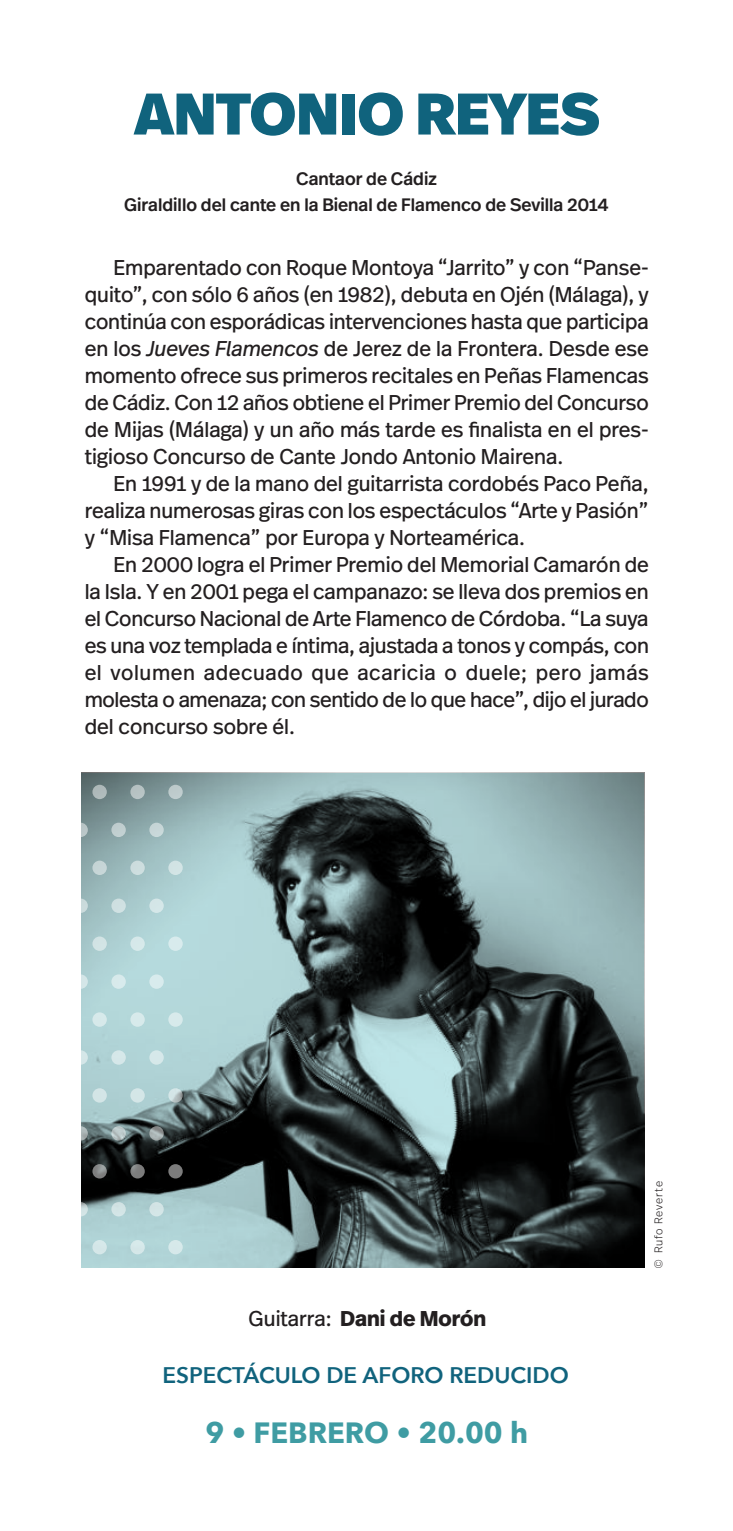
<style>
.page{position:relative;width:733px;height:1531px;background:#fff}
.page>*{position:absolute;margin:0;border:0;box-sizing:border-box;transform-origin:0 0}
.t1{font:900 58.5px "Real Head Pro";letter-spacing:.005em;color:#10637d}
.t2{font:700 29.25px "Avenir Next";color:#3f9ca3}
.t3{font:600 22.5px "Avenir Next";color:#10637d}
.t4{font:21.38px/27px "Real Head Pro";color:#231f20;text-align:justify}
.t5{font:700 21.38px "Real Head Pro";color:#231f20}
.t6{font:500 18px/25.9px "Real Head Pro";color:#231f20;text-align:center}
.t7{font:300 11.25px "Real Head Pro";letter-spacing:.075em;color:#231f20}
.s1{font-style:italic}
.s2{font-weight:400}
</style>
<div class="page">
<svg style="left:82px;top:773px;width:562px;height:495px;background:#617577"></svg>
<div style="left:92px;top:785px;width:15px;height:14px;background:#aeb9ba;border-radius:50%"></div>
<div style="left:130px;top:785px;width:15px;height:14px;background:#b6c2c3;border-radius:50%"></div>
<div style="left:168px;top:785px;width:15px;height:14px;background:#bdcbcc;border-radius:50%"></div>
<svg style="left:73px;top:823px;width:15px;height:14px"></svg>
<div style="left:111px;top:823px;width:15px;height:14px;background:#c0cecf;border-radius:50%"></div>
<div style="left:149px;top:823px;width:15px;height:14px;background:#c7d6d8;border-radius:50%"></div>
<svg style="left:92px;top:860px;width:15px;height:15px"></svg>
<svg style="left:130px;top:860px;width:15px;height:15px"></svg>
<div style="left:168px;top:860px;width:15px;height:15px;background:#d2e3e4;border-radius:50%"></div>
<svg style="left:73px;top:898px;width:15px;height:15px"></svg>
<svg style="left:111px;top:898px;width:15px;height:15px"></svg>
<div style="left:149px;top:898px;width:15px;height:15px;background:#d4e6e8;border-radius:50%"></div>
<svg style="left:92px;top:936px;width:15px;height:15px"></svg>
<div style="left:130px;top:936px;width:15px;height:15px;background:#d6e8ea;border-radius:50%"></div>
<div style="left:168px;top:936px;width:15px;height:15px;background:#d8ebed;border-radius:50%"></div>
<svg style="left:73px;top:974px;width:15px;height:15px"></svg>
<div style="left:111px;top:974px;width:15px;height:15px;background:#d8eaec;border-radius:50%"></div>
<svg style="left:149px;top:974px;width:15px;height:15px"></svg>
<svg style="left:92px;top:1012px;width:15px;height:15px"></svg>
<svg style="left:130px;top:1012px;width:15px;height:15px"></svg>
<svg style="left:168px;top:1012px;width:15px;height:15px"></svg>
<svg style="left:73px;top:1050px;width:15px;height:15px"></svg>
<svg style="left:111px;top:1050px;width:15px;height:15px"></svg>
<svg style="left:149px;top:1050px;width:15px;height:15px"></svg>
<div style="left:92px;top:1088px;width:15px;height:14px;background:#d3e5e6;border-radius:50%"></div>
<div style="left:130px;top:1088px;width:15px;height:14px;background:#d4e6e7;border-radius:50%"></div>
<svg style="left:168px;top:1088px;width:15px;height:14px"></svg>
<svg style="left:73px;top:1126px;width:15px;height:14px"></svg>
<svg style="left:111px;top:1126px;width:15px;height:14px"></svg>
<svg style="left:149px;top:1126px;width:15px;height:14px"></svg>
<svg style="left:92px;top:1164px;width:15px;height:14px"></svg>
<svg style="left:130px;top:1164px;width:15px;height:14px"></svg>
<div style="left:168px;top:1164px;width:15px;height:14px;background:#7c7c7c;border-radius:50%"></div>
<svg style="left:73px;top:1202px;width:15px;height:14px"></svg>
<div style="left:111px;top:1202px;width:15px;height:14px;background:#d3e4e5;border-radius:50%"></div>
<div style="left:149px;top:1202px;width:15px;height:14px;background:#d3e4e5;border-radius:50%"></div>
<div style="left:92px;top:1240px;width:15px;height:14px;background:#d5e7e8;border-radius:50%"></div>
<div style="left:130px;top:1240px;width:15px;height:14px;background:#d5e7e9;border-radius:50%"></div>
<div style="left:168px;top:1240px;width:15px;height:14px;background:#d6e9ea;border-radius:50%"></div>
<h1 class="t1" style="left:135px;top:81px;width:465px">ANTONIO REYES</h1>
<p class="t6" style="left:124px;top:167px;width:486px">Cantaor de Cádiz<br>Giraldillo del cante en la Bienal de Flamenco de Sevilla 2014</p>
<p class="t4" style="left:85px;top:254px;width:565px;text-indent:29px">Emparentado con Roque Montoya “Jarrito” y con “Panse&shy;quito”, con sólo 6 años (en 1982), debuta en Ojén (Málaga), y continúa con esporádicas intervenciones hasta que participa en los <span class="s1">Jueves Flamencos</span> de Jerez de la Frontera. Desde ese momento ofrece sus primeros recitales en Peñas Flamencas de Cádiz. Con 12 años obtiene el Primer Premio del Concurso de Mijas (Málaga) y un año más tarde es finalista en el pres&shy;tigioso Concurso de Cante Jondo Antonio Mairena.</p>
<p class="t4" style="left:85px;top:470px;width:565px;text-indent:29px">En 1991 y de la mano del guitarrista cordobés Paco Peña, realiza numerosas giras con los espectáculos “Arte y Pasión” y “Misa Flamenca” por Europa y Norteamérica.</p>
<p class="t4" style="left:85px;top:551px;width:565px;text-indent:29px">En 2000 logra el Primer Premio del Memorial Camarón de la Isla. Y en 2001 pega el campanazo: se lleva dos premios en el Concurso Nacional de Arte Flamenco de Córdoba. “La suya es una voz templada e íntima, ajustada a tonos y compás, con el volumen adecuado que acaricia o duele; pero jamás molesta o amenaza; con sentido de lo que hace”, dijo el jurado del concurso sobre él.</p>
<p class="t5" style="left:248px;top:1309px;width:239px"><span class="s2">Guitarra:</span> Dani de Morón</p>
<p class="t3" style="left:162px;top:1363px;width:408px">ESPECTÁCULO DE AFORO REDUCIDO</p>
<h2 class="t2" style="left:205px;top:1415px;width:324px">9 ï FEBRERO ï 20.00 h</h2>
<p class="t7" style="left:654px;top:1269px;width:89px;rotate:-90deg">© Rufo Reverte</p>
</div>
